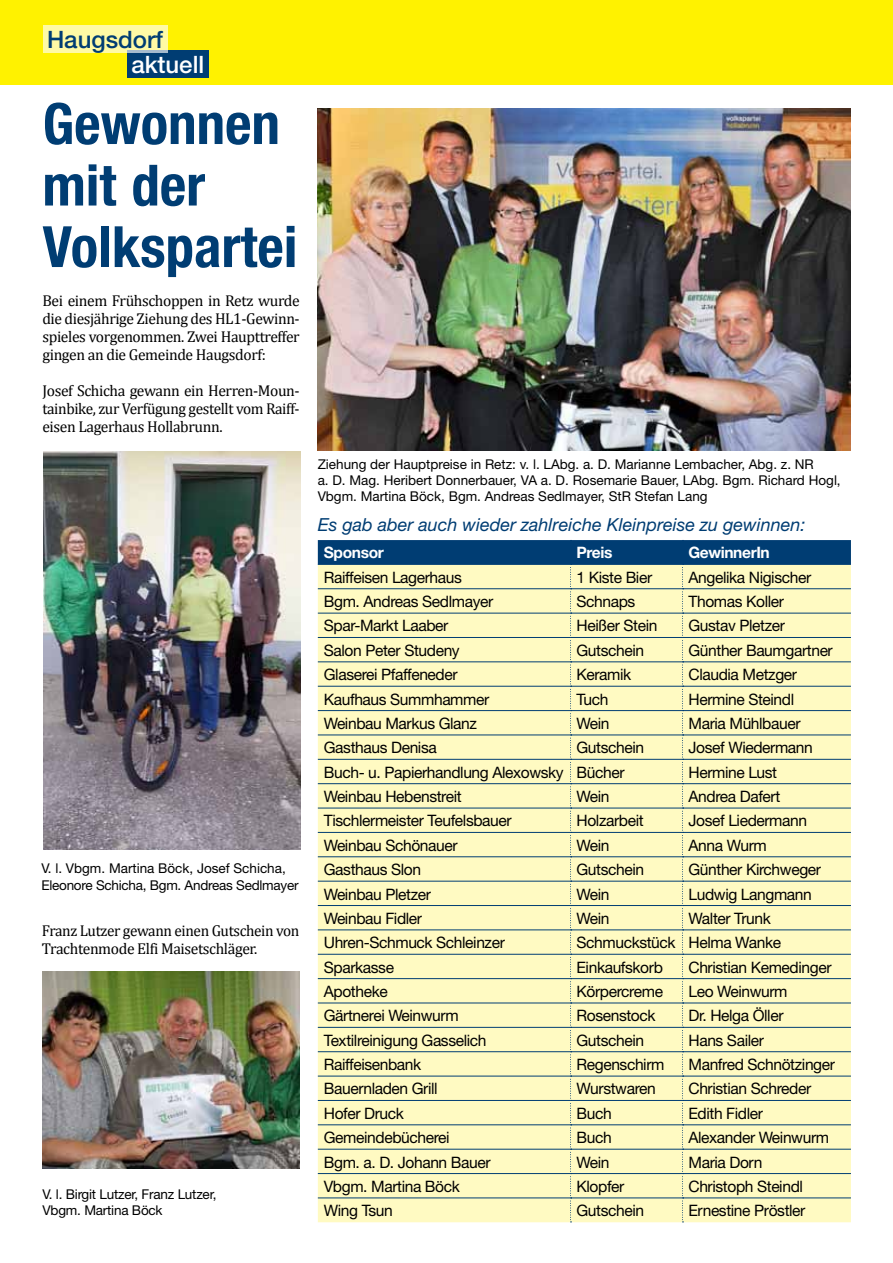
<style>
.page{position:relative;width:893px;height:1263px;background:#fff}
.page>*{position:absolute;margin:0;border:0;box-sizing:border-box;transform-origin:0 0}
.t1{font:700 condensed 57px/61.5px "Helvetica Neue";color:#003d73}
.t2{font:500 24px "Helvetica Neue";color:#003d73}
.t3{font:500 24px "Helvetica Neue";color:#fff}
.t4{font:italic 18px "Helvetica Neue";color:#003d73}
.t5{font:15.75px "Helvetica Neue";letter-spacing:-.025em;color:#000}
.t6{font:15.75px/18px "Cambria";letter-spacing:-.025em;color:#000;text-align:justify}
.t7{font:700 15.75px "Helvetica Neue";letter-spacing:-.025em;color:#fff}
.t8{font:13.5px/16.2px "Helvetica Neue";color:#000}
.t9{font:13.5px/16.2px "Helvetica Neue";letter-spacing:-.02em;color:#000}
</style>
<div class="page">
<img style="left:318px;top:108px;width:533px;height:342px">
<img style="left:44px;top:452px;width:257px;height:398px">
<img style="left:42px;top:971px;width:257px;height:197px">
<svg style="left:318px;top:540px;width:533px;height:682px;background:#ebebbb"></svg>
<div style="left:0;top:0;width:893px;height:85px;background:#fff200"></div>
<div style="left:127px;top:50px;width:82px;height:28px;background:#003d73"></div>
<div style="left:43px;top:26px;width:124px;height:27px;background:#fffaa5"></div>
<h2 class="t2" style="left:47px;top:25px;width:117px">Haugsdorf</h2>
<h2 class="t3" style="left:131px;top:50px;width:74px">aktuell</h2>
<h1 class="t1" style="left:43px;top:92px;width:256px">Gewonnen mit der<br>Volkspartei</h1>
<p class="t6" style="left:42px;top:292px;width:259px">Bei einem Frühschoppen in Retz wurde die diesjährige Ziehung des HL1-Gewinn&shy;spieles vorgenommen. Zwei Haupttreffer gingen an die Gemeinde Haugsdorf:</p>
<p class="t6" style="left:42px;top:382px;width:259px">Josef Schicha gewann ein Herren-Moun&shy;tainbike, zur Verfügung gestellt vom Raiff&shy;eisen Lagerhaus Hollabrunn.</p>
<p class="t9" style="left:41px;top:860px;width:259px">V. l. Vbgm. Martina Böck, Josef Schicha,<br>Eleonore Schicha, Bgm. Andreas Sedlmayer</p>
<p class="t6" style="left:42px;top:922px;width:259px">Franz Lutzer gewann einen Gutschein von<br>Trachtenmode Elfi Maisetschläger.</p>
<p class="t8" style="left:43px;top:1186px;width:175px">V. l. Birgit Lutzer, Franz Lutzer,<br>Vbgm. Martina Böck</p>
<p class="t8" style="left:318px;top:455px;width:525px">Ziehung der Hauptpreise in Retz: v. l. LAbg. a. D. Marianne Lembacher, Abg. z. NR<br>a. D. Mag. Heribert Donnerbauer, VA a. D. Rosemarie Bauer, LAbg. Bgm. Richard Hogl,<br>Vbgm. Martina Böck, Bgm. Andreas Sedlmayer, StR Stefan Lang</p>
<p class="t4" style="left:318px;top:514px;width:489px">Es gab aber auch wieder zahlreiche Kleinpreise zu gewinnen:</p>
<p class="t7" style="left:324px;top:543px;width:62px">Sponsor</p>
<p class="t7" style="left:576px;top:543px;width:37px">Preis</p>
<p class="t7" style="left:688px;top:543px;width:83px">GewinnerIn</p>
<p class="t5" style="left:324px;top:568px;width:140px">Raiffeisen Lagerhaus</p>
<p class="t5" style="left:576px;top:568px;width:77px">1 Kiste Bier</p>
<p class="t5" style="left:688px;top:568px;width:124px">Angelika Nigischer</p>
<p class="t5" style="left:324px;top:592px;width:171px">Bgm. Andreas Sedlmayer</p>
<p class="t5" style="left:576px;top:592px;width:60px">Schnaps</p>
<p class="t5" style="left:688px;top:592px;width:97px">Thomas Koller</p>
<p class="t5" style="left:324px;top:616px;width:126px">Spar-Markt Laaber</p>
<p class="t5" style="left:576px;top:616px;width:82px">Heißer Stein</p>
<p class="t5" style="left:688px;top:616px;width:98px">Gustav Pletzer</p>
<p class="t5" style="left:324px;top:641px;width:137px">Salon Peter Studeny</p>
<p class="t5" style="left:576px;top:641px;width:69px">Gutschein</p>
<p class="t5" style="left:688px;top:641px;width:146px">Günther Baumgartner</p>
<p class="t5" style="left:324px;top:665px;width:135px">Glaserei Pfaffeneder</p>
<p class="t5" style="left:576px;top:665px;width:56px">Keramik</p>
<p class="t5" style="left:688px;top:665px;width:110px">Claudia Metzger</p>
<p class="t5" style="left:324px;top:690px;width:167px">Kaufhaus Summhammer</p>
<p class="t5" style="left:576px;top:690px;width:34px">Tuch</p>
<p class="t5" style="left:688px;top:690px;width:107px">Hermine Steindl</p>
<p class="t5" style="left:324px;top:714px;width:155px">Weinbau Markus Glanz</p>
<p class="t5" style="left:576px;top:714px;width:34px">Wein</p>
<p class="t5" style="left:688px;top:714px;width:114px">Maria Mühlbauer</p>
<p class="t5" style="left:324px;top:738px;width:114px">Gasthaus Denisa</p>
<p class="t5" style="left:576px;top:738px;width:69px">Gutschein</p>
<p class="t5" style="left:688px;top:738px;width:126px">Josef Wiedermann</p>
<p class="t5" style="left:324px;top:763px;width:302px">Buch- u. Papierhandlung Alexowsky Bücher</p>
<p class="t5" style="left:688px;top:763px;width:90px">Hermine Lust</p>
<p class="t5" style="left:324px;top:787px;width:139px">Weinbau Hebenstreit</p>
<p class="t5" style="left:576px;top:787px;width:34px">Wein</p>
<p class="t5" style="left:688px;top:787px;width:93px">Andrea Dafert</p>
<p class="t5" style="left:324px;top:811px;width:189px">Tischlermeister Teufelsbauer</p>
<p class="t5" style="left:576px;top:811px;width:69px">Holzarbeit</p>
<p class="t5" style="left:688px;top:811px;width:120px">Josef Liedermann</p>
<p class="t5" style="left:324px;top:836px;width:135px">Weinbau Schönauer</p>
<p class="t5" style="left:576px;top:836px;width:34px">Wein</p>
<p class="t5" style="left:688px;top:836px;width:80px">Anna Wurm</p>
<p class="t5" style="left:324px;top:860px;width:99px">Gasthaus Slon</p>
<p class="t5" style="left:576px;top:860px;width:69px">Gutschein</p>
<p class="t5" style="left:688px;top:860px;width:134px">Günther Kirchweger</p>
<p class="t5" style="left:324px;top:884px;width:109px">Weinbau Pletzer</p>
<p class="t5" style="left:576px;top:884px;width:34px">Wein</p>
<p class="t5" style="left:688px;top:884px;width:125px">Ludwig Langmann</p>
<p class="t5" style="left:324px;top:909px;width:100px">Weinbau Fidler</p>
<p class="t5" style="left:576px;top:909px;width:34px">Wein</p>
<p class="t5" style="left:688px;top:909px;width:84px">Walter Trunk</p>
<p class="t5" style="left:324px;top:933px;width:183px">Uhren-Schmuck Schleinzer</p>
<p class="t5" style="left:576px;top:933px;width:206px">Schmuckstück Helma Wanke</p>
<p class="t5" style="left:324px;top:958px;width:72px">Sparkasse</p>
<p class="t5" style="left:576px;top:958px;width:88px">Einkaufskorb</p>
<p class="t5" style="left:688px;top:958px;width:145px">Christian Kemedinger</p>
<p class="t5" style="left:324px;top:982px;width:65px">Apotheke</p>
<p class="t5" style="left:576px;top:982px;width:88px">Körpercreme</p>
<p class="t5" style="left:688px;top:982px;width:101px">Leo Weinwurm</p>
<p class="t5" style="left:324px;top:1006px;width:136px">Gärtnerei Weinwurm</p>
<p class="t5" style="left:576px;top:1006px;width:81px">Rosenstock</p>
<p class="t5" style="left:688px;top:1006px;width:97px">Dr. Helga Öller</p>
<p class="t5" style="left:324px;top:1031px;width:164px">Textilreinigung Gasselich</p>
<p class="t5" style="left:576px;top:1031px;width:69px">Gutschein</p>
<p class="t5" style="left:688px;top:1031px;width:77px">Hans Sailer</p>
<p class="t5" style="left:324px;top:1055px;width:99px">Raiffeisenbank</p>
<p class="t5" style="left:576px;top:1055px;width:89px">Regenschirm</p>
<p class="t5" style="left:688px;top:1055px;width:148px">Manfred Schnötzinger</p>
<p class="t5" style="left:324px;top:1079px;width:115px">Bauernladen Grill</p>
<p class="t5" style="left:576px;top:1079px;width:81px">Wurstwaren</p>
<p class="t5" style="left:688px;top:1079px;width:124px">Christian Schreder</p>
<p class="t5" style="left:324px;top:1104px;width:82px">Hofer Druck</p>
<p class="t5" style="left:576px;top:1104px;width:37px">Buch</p>
<p class="t5" style="left:688px;top:1104px;width:76px">Edith Fidler</p>
<p class="t5" style="left:324px;top:1128px;width:127px">Gemeindebücherei</p>
<p class="t5" style="left:576px;top:1128px;width:37px">Buch</p>
<p class="t5" style="left:688px;top:1128px;width:142px">Alexander Weinwurm</p>
<p class="t5" style="left:324px;top:1152px;width:168px">Bgm. a. D. Johann Bauer</p>
<p class="t5" style="left:576px;top:1152px;width:34px">Wein</p>
<p class="t5" style="left:688px;top:1152px;width:75px">Maria Dorn</p>
<p class="t5" style="left:324px;top:1177px;width:138px">Vbgm. Martina Böck</p>
<p class="t5" style="left:576px;top:1177px;width:49px">Klopfer</p>
<p class="t5" style="left:688px;top:1177px;width:116px">Christoph Steindl</p>
<p class="t5" style="left:324px;top:1201px;width:71px">Wing Tsun</p>
<p class="t5" style="left:576px;top:1201px;width:69px">Gutschein</p>
<p class="t5" style="left:688px;top:1201px;width:118px">Ernestine Pröstler</p>
</div>
